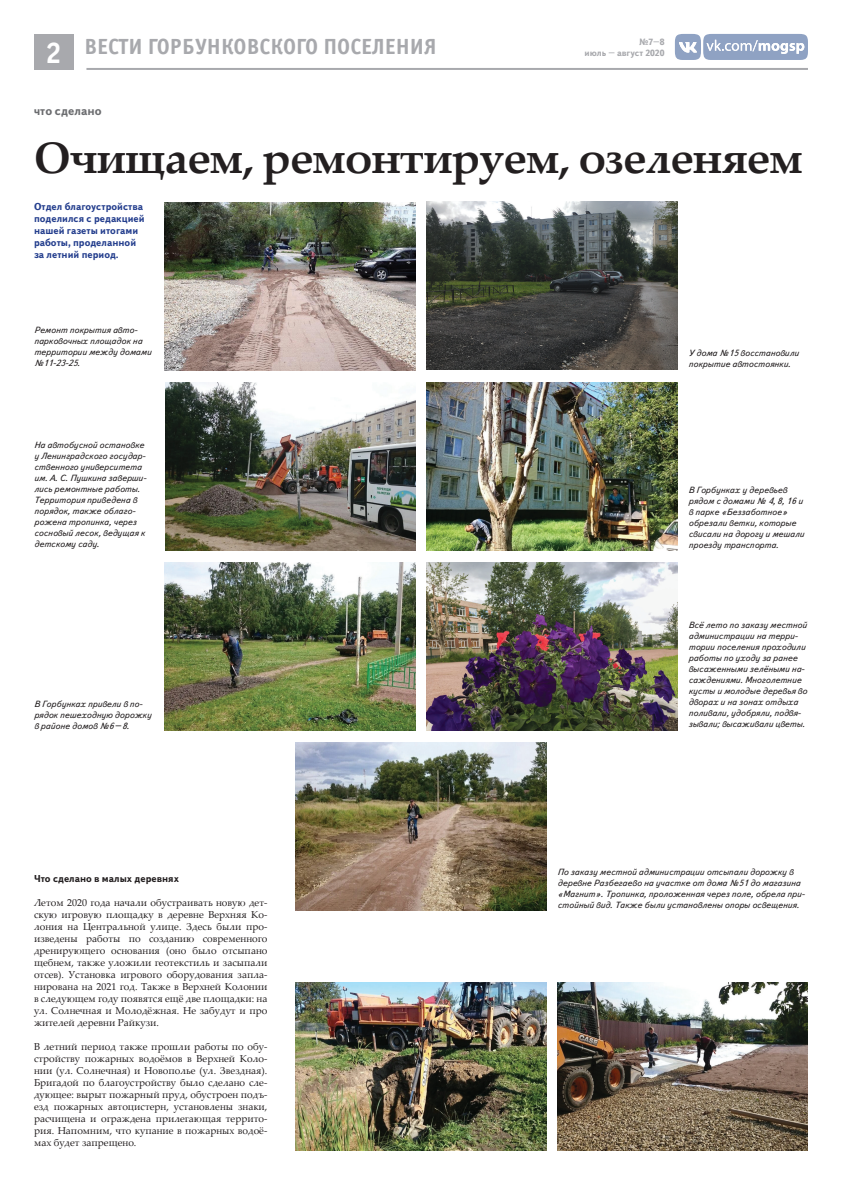
<style>
.page{position:relative;width:842px;height:1191px;background:#fff}
.page>*{position:absolute;margin:0;border:0;box-sizing:border-box;transform-origin:0 0}
.t1{font:700 44px "Palatino Linotype";letter-spacing:-.02em;color:#231f20}
.t2{font:700 30px "Officina Sans C";color:#fff}
.t3{font:700 22px "Officina Sans C";color:#a8a9ad}
.t4{font:700 12px "Text Book C";color:#6c6d70}
.t5{font:10px/12px "Palatino Linotype";color:#231f20;text-align:justify}
.t6{font:700 10px/12px "Text Book C";color:#253f8e}
.t7{font:700 10px "Text Book C";color:#231f20}
.t8{font:italic 9px/11px "Text Book C";color:#231f20}
.t9{font:700 9px "Text Book C";color:#a8a9ad}
</style>
<div class="page">
<svg style="left:675px;top:34px;width:133px;height:26px;background:#a5b4ce"></svg>
<hr style="left:86px;top:68px;width:722px;height:2px;background:#a8a9ad">
<div style="left:34px;top:34px;width:39px;height:36px;background:#a8a9ad"></div>
<img style="left:427px;top:201px;width:250px;height:168px">
<img style="left:166px;top:382px;width:249px;height:168px">
<img style="left:427px;top:562px;width:250px;height:168px">
<img style="left:165px;top:562px;width:250px;height:168px">
<img style="left:427px;top:382px;width:250px;height:168px">
<img style="left:296px;top:982px;width:250px;height:168px">
<img style="left:557px;top:982px;width:251px;height:168px">
<img style="left:165px;top:202px;width:250px;height:168px">
<img style="left:296px;top:742px;width:250px;height:168px">
<h3 class="t3" style="left:84px;top:34px;width:354px">ВЕСТИ ГОРБУНКОВСКОГО ПОСЕЛЕНИЯ</h3>
<p class="t9" style="left:639px;top:37px;width:26px">№7–8</p>
<h2 class="t2" style="left:45px;top:36px;width:18px">42</h2>
<p class="t9" style="left:584px;top:48px;width:81px">июль – август 2020</p>
<h3 class="t4" style="left:34px;top:104px;width:69px">что сделано</h3>
<h1 class="t1" style="left:34px;top:127px;width:770px">Очищаем, ремонтируем, озеленяем</h1>
<p class="t6" style="left:34px;top:200px;width:112px">Отдел благоустройства поделился с редакцией нашей газеты итогами работы, проделанной за летний период.</p>
<p class="t8" style="left:34px;top:324px;width:119px">Ремонт покрытия авто&shy;парковочных площадок на территории между домами №11-23-25.</p>
<p class="t8" style="left:34px;top:439px;width:114px">На автобусной остановке у Ленинградского государ&shy;ственного университета им. А. С. Пушкина заверши&shy;лись ремонтные работы.<br>Территория приведена в порядок, также облаго&shy;рожена тропинка, через сосновый лесок, ведущая к детскому саду.</p>
<p class="t8" style="left:34px;top:698px;width:119px">В Горбунках привели в по&shy;рядок пешеходную дорожку в районе домов №6–8.</p>
<p class="t7" style="left:34px;top:873px;width:146px">Что сделано в малых деревнях</p>
<p class="t5" style="left:34px;top:896px;width:235px">Летом 2020 года начали обустраивать новую дет&shy;скую игровую площадку в деревне Верхняя Ко&shy;лония на Центральной улице. Здесь были про&shy;изведены работы по созданию современного дренирующего основания (оно было отсыпано щебнем, также уложили геотекстиль и засыпали отсев). Установка игрового оборудования запла&shy;нирована на 2021 год. Также в Верхней Колонии в следующем году появятся ещё две площадки: на ул. Солнечная и Молодёжная. Не забудут и про жителей деревни Райкузи.</p>
<p class="t5" style="left:34px;top:1040px;width:235px">В летний период также прошли работы по обу&shy;стройству пожарных водоёмов в Верхней Коло&shy;нии (ул. Солнечная) и Новополье (ул. Звездная).<br>Бригадой по благоустройству было сделано сле&shy;дующее: вырыт пожарный пруд, обустроен подъ&shy;езд пожарных автоцистерн, установлены знаки, расчищена и ограждена прилегающая террито&shy;рия. Напомним, что купание в пожарных водоё&shy;мах будет запрещено.</p>
<p class="t8" style="left:688px;top:348px;width:112px">У дома №15 восстановили покрытие автостоянки.</p>
<p class="t8" style="left:688px;top:484px;width:117px">В Горбунках у деревьев рядом с домами № 4, 8, 16 и в парке «Беззаботное» обрезали ветки, которые свисали на дорогу и мешали проезду транспорта.</p>
<p class="t8" style="left:688px;top:620px;width:120px">Всё лето по заказу местной администрации на терри&shy;тории поселения проходили работы по уходу за ранее высаженными зелёными на&shy;саждениями. Многолетние кусты и молодые деревья во дворах и на зонах отдыха поливали, удобряли, подвя&shy;зывали; высаживали цветы.</p>
<p class="t8" style="left:557px;top:866px;width:249px">По заказу местной администрации отсыпали дорожку в деревне Разбегаево на участке от дома №51 до магазина «Магнит». Тропинка, проложенная через поле, обрела при&shy;стойный вид. Также были установлены опоры освещения.</p>
</div>
